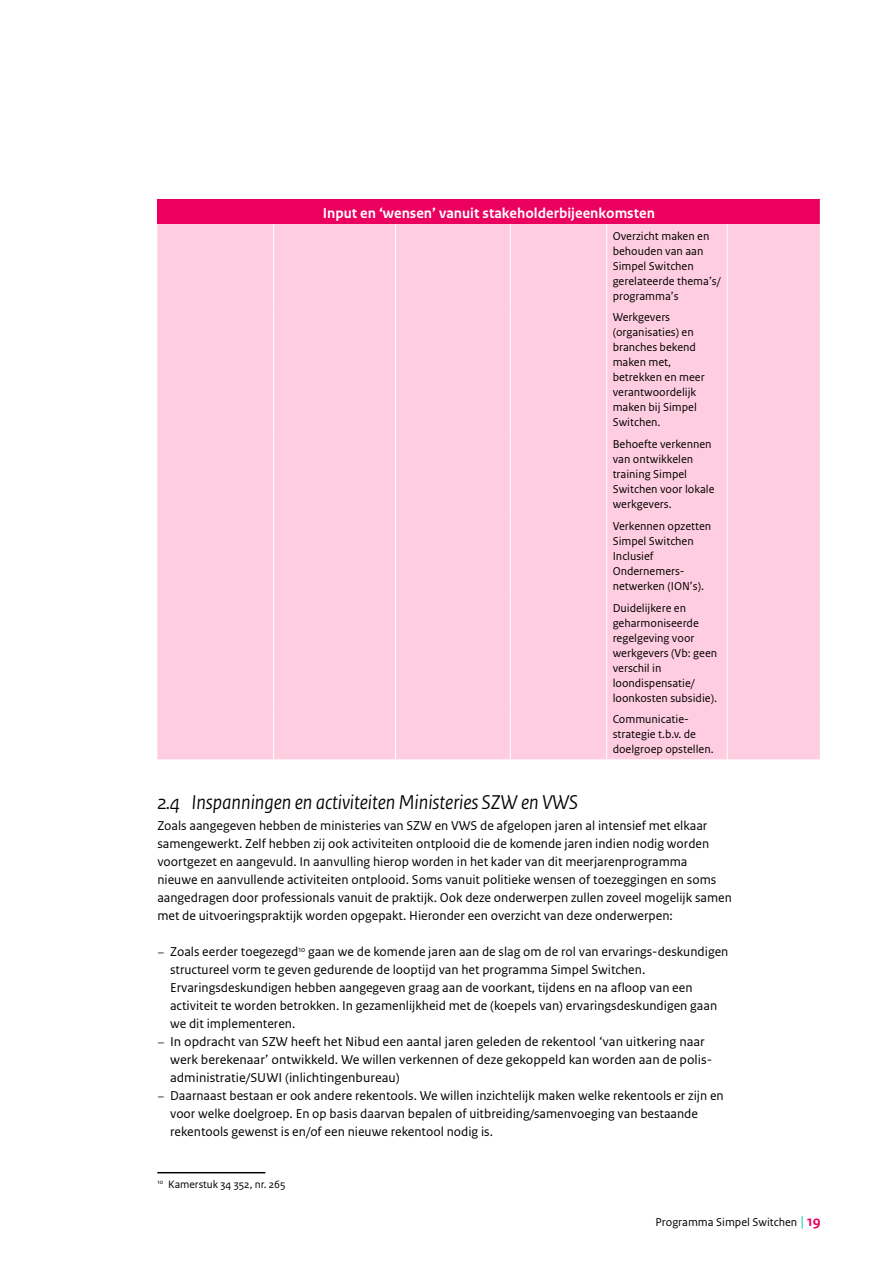
<style>
.page{position:relative;width:893px;height:1263px;background:#fff}
.page>*{position:absolute;margin:0;border:0;box-sizing:border-box;transform-origin:0 0}
.H3_04_RO_Paragraafkop_Sans{font:italic 21px "Rijksoverheid Sans Heading";color:#000}
.Tabel_Kop_gecentreerd{font:700 15px "Rijksoverheid Sans Text";color:#fff}
.P_10_RO_Broodtekst_Sans{font:13.5px/18px "Rijksoverheid Sans Text";color:#000}
.Tabel_brood{font:12px/15px "Rijksoverheid Sans Text";color:#000}
._14_RO_Voetnoot{font:11.25px "Rijksoverheid Sans Text";color:#000}
.s1{font-family:"Rijksoverheid Serif"}
.s2{font-size:15px;color:#00d3b6}
.s3{font-weight:700;font-size:15px;color:#ec005f}
</style>
<div class="page">
<div style="left:157px;top:200px;width:663px;height:24px;background:#ec005f"></div>
<div style="left:157px;top:224px;width:663px;height:535px;background:#ffcde0"></div>
<hr style="left:273px;top:224px;width:1px;height:82px;background:#fff">
<hr style="left:395px;top:224px;width:1px;height:82px;background:#fff">
<hr style="left:510px;top:224px;width:1px;height:82px;background:#fff">
<hr style="left:606px;top:224px;width:1px;height:82px;background:#fff">
<hr style="left:727px;top:224px;width:1px;height:82px;background:#fff">
<hr style="left:273px;top:306px;width:1px;height:126px;background:#fff">
<hr style="left:395px;top:306px;width:1px;height:126px;background:#fff">
<hr style="left:510px;top:306px;width:1px;height:126px;background:#fff">
<hr style="left:606px;top:306px;width:1px;height:126px;background:#fff">
<hr style="left:727px;top:306px;width:1px;height:126px;background:#fff">
<hr style="left:273px;top:432px;width:1px;height:82px;background:#fff">
<hr style="left:395px;top:432px;width:1px;height:82px;background:#fff">
<hr style="left:510px;top:432px;width:1px;height:82px;background:#fff">
<hr style="left:606px;top:432px;width:1px;height:82px;background:#fff">
<hr style="left:727px;top:432px;width:1px;height:82px;background:#fff">
<hr style="left:273px;top:514px;width:1px;height:82px;background:#fff">
<hr style="left:395px;top:514px;width:1px;height:82px;background:#fff">
<hr style="left:510px;top:514px;width:1px;height:82px;background:#fff">
<hr style="left:606px;top:514px;width:1px;height:82px;background:#fff">
<hr style="left:727px;top:514px;width:1px;height:82px;background:#fff">
<hr style="left:273px;top:596px;width:1px;height:112px;background:#fff">
<hr style="left:395px;top:596px;width:1px;height:112px;background:#fff">
<hr style="left:510px;top:596px;width:1px;height:112px;background:#fff">
<hr style="left:606px;top:596px;width:1px;height:112px;background:#fff">
<hr style="left:727px;top:596px;width:1px;height:112px;background:#fff">
<hr style="left:273px;top:708px;width:1px;height:51px;background:#fff">
<hr style="left:395px;top:708px;width:1px;height:51px;background:#fff">
<hr style="left:510px;top:708px;width:1px;height:51px;background:#fff">
<hr style="left:606px;top:708px;width:1px;height:51px;background:#fff">
<hr style="left:727px;top:708px;width:1px;height:51px;background:#fff">
<hr style="left:157px;top:1172px;width:108px;height:1px;background:#000">
<p class="Tabel_Kop_gecentreerd" style="left:323px;top:205px;width:334px">Input en ‘wensen’ vanuit stakeholderbijeenkomsten</p>
<p class="Tabel_brood" style="left:613px;top:228px;width:110px">Overzicht maken en behouden van aan<br>Simpel Switchen gerelateerde thema’s/ programma’s</p>
<p class="Tabel_brood" style="left:613px;top:310px;width:59px">Werkgevers</p>
<p class="Tabel_brood" style="left:613px;top:325px;width:94px">(organisaties) en branches bekend maken met, betrekken en meer verantwoordelijk maken bij Simpel<br>Switchen.</p>
<p class="Tabel_brood" style="left:613px;top:437px;width:103px">Behoefte verkennen van ontwikkelen training Simpel<br>Switchen voor lokale werkgevers.</p>
<p class="Tabel_brood" style="left:613px;top:519px;width:100px">Verkennen opzetten<br>Simpel Switchen<br>Inclusief<br>Ondernemers-</p>
<p class="Tabel_brood" style="left:613px;top:579px;width:93px">netwerken (ION’s).</p>
<p class="Tabel_brood" style="left:613px;top:600px;width:106px">Duidelijkere en geharmoniseerde regelgeving voor werkgevers (Vb: geen verschil in loondispensatie/ loonkosten subsidie).</p>
<p class="Tabel_brood" style="left:613px;top:712px;width:78px">Communicatie-</p>
<p class="Tabel_brood" style="left:613px;top:727px;width:103px">strategie t.b.v. de doelgroep opstellen.</p>
<h3 class="H3_04_RO_Paragraafkop_Sans" style="left:157px;top:790px;width:422px">2.4 Inspanningen en activiteiten Ministeries SZW en VWS</h3>
<p class="P_10_RO_Broodtekst_Sans" style="left:157px;top:817px;width:553px">Zoals aangegeven hebben de ministeries van SZW en VWS de afgelopen jaren al intensief met elkaar samengewerkt. Zelf hebben zij ook activiteiten ontplooid die de komende jaren indien nodig worden voortgezet en aangevuld. In aanvulling hierop worden in het kader van dit meerjarenprogramma</p>
<p class="P_10_RO_Broodtekst_Sans" style="left:157px;top:871px;width:560px">nieuwe en aanvullende activiteiten ontplooid. Soms vanuit politieke wensen of toezeggingen en soms</p>
<p class="P_10_RO_Broodtekst_Sans" style="left:157px;top:889px;width:576px">aangedragen door professionals vanuit de praktijk. Ook deze onderwerpen zullen zoveel mogelijk samen met de uitvoeringspraktijk worden opgepakt. Hieronder een overzicht van deze onderwerpen:</p>
<p class="P_10_RO_Broodtekst_Sans" style="left:170px;top:943px;width:560px;text-indent:-13px"><span class="s1">−</span> Zoals eerder toegezegd<sup>10</sup> gaan we de komende jaren aan de slag om de rol van ervarings-deskundigen structureel vorm te geven gedurende de looptijd van het programma Simpel Switchen.<br>Ervaringsdeskundigen hebben aangegeven graag aan de voorkant, tijdens en na afloop van een activiteit te worden betrokken. In gezamenlijkheid met de (koepels van) ervaringsdeskundigen gaan we dit implementeren.</p>
<p class="P_10_RO_Broodtekst_Sans" style="left:170px;top:1033px;width:544px;text-indent:-13px"><span class="s1">−</span> In opdracht van SZW heeft het Nibud een aantal jaren geleden de rekentool ‘van uitkering naar werk berekenaar’ ontwikkeld. We willen verkennen of deze gekoppeld kan worden aan de polis&shy;administratie/SUWI (inlichtingenbureau)</p>
<p class="P_10_RO_Broodtekst_Sans" style="left:170px;top:1087px;width:555px;text-indent:-13px"><span class="s1">−</span> Daarnaast bestaan er ook andere rekentools. We willen inzichtelijk maken welke rekentools er zijn en voor welke doelgroep. En op basis daarvan bepalen of uitbreiding/samenvoeging van bestaande rekentools gewenst is en/of een nieuwe rekentool nodig is.</p>
<p class="_14_RO_Voetnoot" style="left:157px;top:1178px;width:130px"><sup>10</sup> Kamerstuk 34 352, nr. 265</p>
<p class="Tabel_brood" style="left:655px;top:1215px;width:167px">Programma Simpel Switchen <span class="s2">|</span> <span class="s3">19</span></p>
</div>
